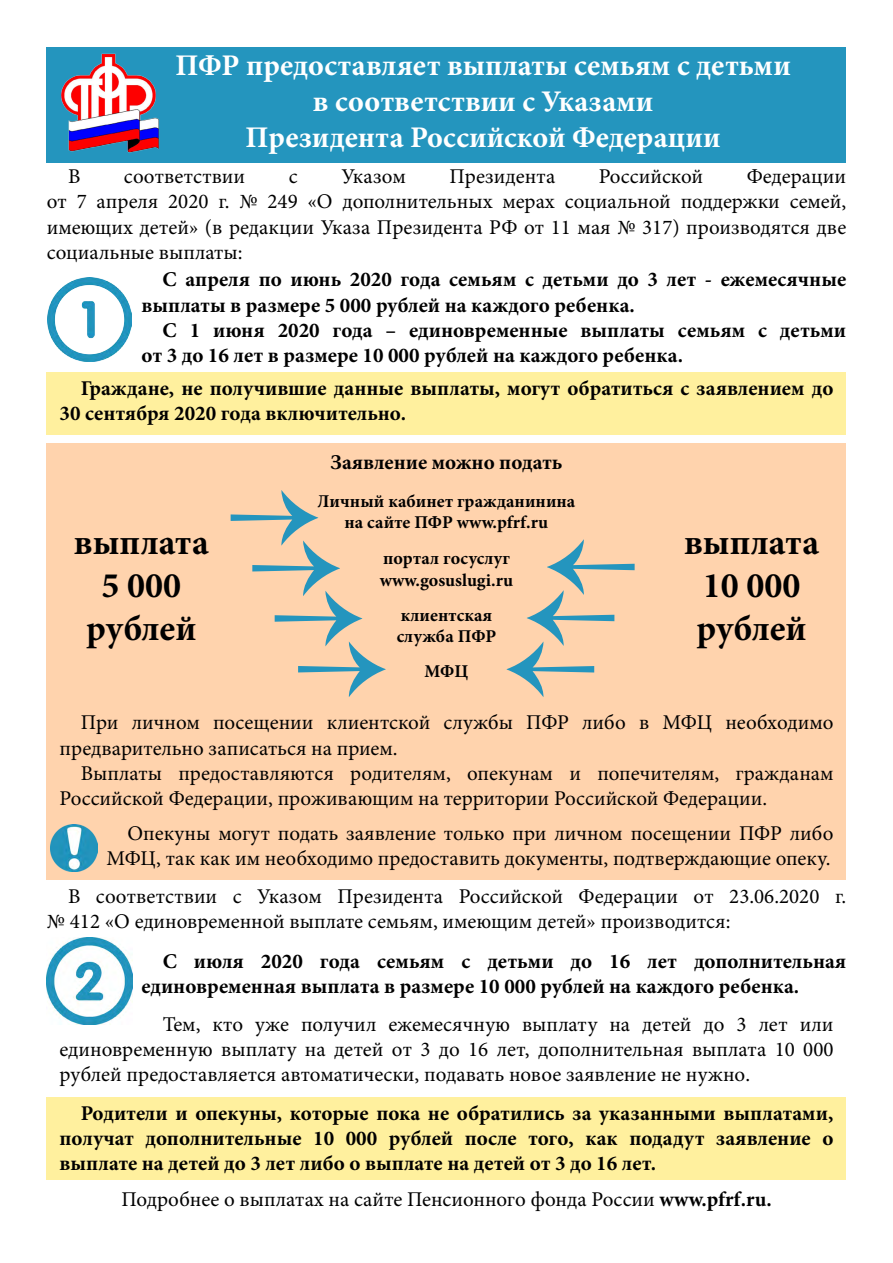
<style>
.page{position:relative;width:893px;height:1263px;background:#fff}
.page>*{position:absolute;margin:0;border:0;box-sizing:border-box;transform-origin:0 0}
.t1{font:108px "Minion Pro";color:#2495be}
.t2{font:700 36px/43.2px "Minion Pro";color:#000;text-align:center}
.t3{font:700 30px/36px "Minion Pro";color:#fff;text-align:center}
.t4{font:21px/25.2px "Minion Pro";color:#000}
.t5{font:700 21px/25.2px "Minion Pro";color:#000}
.t6{font:700 18px/21.6px "Minion Pro";color:#000}
.s1{font-weight:700}
</style>
<div class="page">
<div style="left:47px;top:48px;width:799px;height:115px;background:#2495be"></div>
<div style="left:47px;top:373px;width:799px;height:62px;background:#fff09e"></div>
<div style="left:47px;top:1097px;width:799px;height:82px;background:#fff09e"></div>
<div style="left:47px;top:443px;width:799px;height:436px;background:#ffd3ad"></div>
<img style="left:61px;top:54px;width:98px;height:99px">
<img style="left:50px;top:824px;width:48px;height:48px">
<img style="left:48px;top:277px;width:83px;height:84px">
<img style="left:47px;top:938px;width:86px;height:86px">
<h3 class="t3" style="left:175px;top:47px;width:617px">ПФР предоставляет выплаты семьям с детьми в соответствии с Указами<br>Президента Российской Федерации</h3>
<p class="t4" style="left:47px;top:164px;width:801px;text-align:justify;text-indent:700px">Федерации от 7 апреля 2020 г. № 249 «О дополнительных мерах социальной поддержки семей, имеющих детей» (в редакции Указа Президента РФ от 11 мая № 317) производятся две социальные выплаты:</p>
<p class="t5" style="left:141px;top:267px;width:706px;text-indent:21px">С апреля по июнь 2020 года семьям с детьми до 3 лет - ежемесячные выплаты в размере 5 000 рублей на каждого ребенка.</p>
<p class="t5" style="left:141px;top:317px;width:706px;text-indent:21px">С 1 июня 2020 года – единовременные выплаты семьям с детьми от 3 до 16 лет в размере 10 000 рублей на каждого ребенка.</p>
<p class="t5" style="left:60px;top:375px;width:775px;text-indent:21px">Граждане, не получившие данные выплаты, могут обратиться с заявлением до<br>30 сентября 2020 года включительно.</p>
<p class="t5" style="left:330px;top:449px;width:233px">Заявление можно подать</p>
<p class="t4" style="left:68px;top:164px;width:14px">В</p>
<p class="t4" style="left:124px;top:164px;width:123px">соответствии</p>
<p class="t4" style="left:289px;top:164px;width:10px">с</p>
<p class="t4" style="left:341px;top:164px;width:66px">Указом</p>
<p class="t4" style="left:449px;top:164px;width:107px">Президента</p>
<p class="t4" style="left:599px;top:164px;width:106px">Российской</p>
<h1 class="t1" style="left:227px;top:439px;width:96px">→</h1>
<p class="t6" style="left:318px;top:490px;width:259px;text-align:center">Личный кабинет гражданинина на сайте ПФР www.pfrf.ru</p>
<h2 class="t2" style="left:74px;top:520px;width:136px">выплата<br>5 000 рублей</h2>
<h2 class="t2" style="left:684px;top:520px;width:136px">выплата<br>10 000</h2>
<h1 class="t1" style="left:249px;top:490px;width:96px">→</h1>
<p class="t6" style="left:380px;top:547px;width:135px">портал госуслуг www.gosuslugi.ru</p>
<p class="t6" style="left:397px;top:604px;width:101px">клиентcкая служба ПФР</p>
<p class="t6" style="left:424px;top:660px;width:45px">МФЦ</p>
<h1 class="t1" style="left:271px;top:540px;width:96px">→</h1>
<h2 class="t2" style="left:696px;top:607px;width:112px">рублей</h2>
<h1 class="t1" style="left:295px;top:591px;width:96px">→</h1>
<p class="t4" style="left:60px;top:710px;width:775px;text-indent:21px">При личном посещении клиентской службы ПФР либо в МФЦ необходимо предварительно записаться на прием.</p>
<p class="t4" style="left:60px;top:760px;width:775px;text-indent:21px">Выплаты предоставляются родителям, опекунам и попечителям, гражданам<br>Российской Федерации, проживающим на территории Российской Федерации.</p>
<p class="t4" style="left:106px;top:820px;width:729px;text-align:right">Опекуны могут подать заявление только при личном посещении ПФР либо<br>МФЦ, так как им необходимо предоставить документы, подтверждающие опеку.</p>
<p class="t4" style="left:47px;top:883px;width:801px;text-indent:21px">В соответствии с Указом Президента Российской Федерации от 23.06.2020 г. № 412 «О единовременной выплате семьям, имеющим детей» производится:</p>
<p class="t5" style="left:141px;top:948px;width:706px;text-indent:21px">С июля 2020 года семьям с детьми до 16 лет дополнительная единовременная выплата в размере 10 000 рублей на каждого ребенка.</p>
<p class="t4" style="left:60px;top:1011px;width:775px;text-align:justify;text-indent:103px">Тем, кто уже получил ежемесячную выплату на детей до 3 лет или единовременную выплату на детей от 3 до 16 лет, дополнительная выплата 10 000 рублей предоставляется автоматически, подавать новое заявление не нужно.</p>
<p class="t5" style="left:60px;top:1100px;width:775px;text-align:justify;text-indent:21px">Родители и опекуны, которые пока не обратились за указанными выплатами, получат дополнительные 10 000 рублей после того, как подадут заявление о выплате на детей до 3 лет либо о выплате на детей от 3 до 16 лет.</p>
<p class="t4" style="left:121px;top:1187px;width:652px">Подробнее о выплатах на сайте Пенсионного фонда России <span class="s1">www.pfrf.ru.</span></p>
</div>
